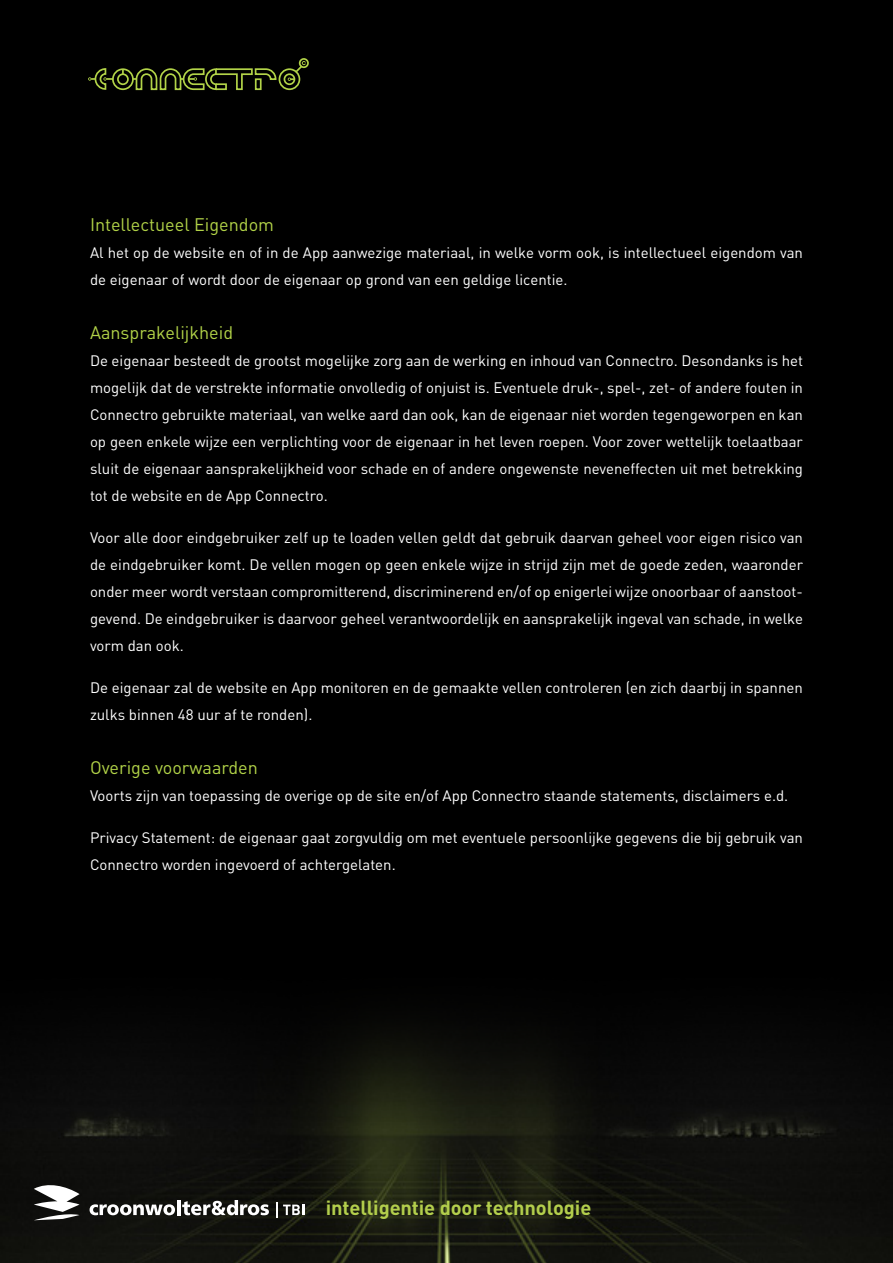
<style>
.page{position:relative;width:893px;height:1263px;background:#000}
.page>*{position:absolute;margin:0;border:0;box-sizing:border-box;transform-origin:0 0}
.t1{font:700 20.1px "DIN Pro";letter-spacing:-.005em;color:#b3ce4c}
.t2{font:18px "DIN Pro";color:#b2d348}
.t3{font:15px/27px "DIN Pro";color:#fff}
</style>
<div class="page">
<img style="left:0;top:1028px;width:893px;height:235px">
<div style="left:299px;top:58px;width:10px;height:10px;border:2px solid #b2d348;border-radius:50%"></div>
<svg style="left:88px;top:61px;width:218px;height:30px"></svg>
<svg style="left:276px;top:1202px;width:1px;height:15px"></svg>
<svg style="left:283px;top:1204px;width:22px;height:11px"></svg>
<svg style="left:34px;top:1181px;width:46px;height:39px"></svg>
<hr style="left:177px;top:1200px;width:4px;height:15px;background:#fff">
<svg style="left:182px;top:1200px;width:87px;height:15px"></svg>
<svg style="left:90px;top:1204px;width:85px;height:11px"></svg>
<p class="t2" style="left:90px;top:213px;width:186px">Intellectueel Eigendom</p>
<p class="t3" style="left:90px;top:239px;width:714px">Al het op de website en of in de App aanwezige materiaal, in welke vorm ook, is intellectueel eigendom van de eigenaar of wordt door de eigenaar op grond van een geldige licentie.</p>
<p class="t2" style="left:90px;top:321px;width:145px">Aansprakelijkheid</p>
<p class="t3" style="left:90px;top:347px;width:714px;text-align:justify">De eigenaar besteedt de grootst mogelijke zorg aan de werking en inhoud van Connectro. Desondanks is het mogelijk dat de verstrekte informatie onvolledig of onjuist is. Eventuele druk-, spel-, zet- of andere fouten in Connectro gebruikte materiaal, van welke aard dan ook, kan de eigenaar niet worden tegengeworpen en kan op geen enkele wijze een verplichting voor de eigenaar in het leven roepen. Voor zover wettelijk toelaatbaar sluit de eigenaar aansprakelijkheid voor schade en of andere ongewenste neveneffecten uit met betrekking tot de website en de App Connectro.</p>
<p class="t3" style="left:90px;top:524px;width:714px;text-align:justify">Voor alle door eindgebruiker zelf up te loaden vellen geldt dat gebruik daarvan geheel voor eigen risico van de eindgebruiker komt. De vellen mogen op geen enkele wijze in strijd zijn met de goede zeden, waaronder onder meer wordt verstaan compromitterend, discriminerend en/of op enigerlei wijze onoorbaar of aanstoot&shy;gevend. De eindgebruiker is daarvoor geheel verantwoordelijk en aansprakelijk ingeval van schade, in welke vorm dan ook.</p>
<p class="t3" style="left:90px;top:674px;width:714px">De eigenaar zal de website en App monitoren en de gemaakte vellen controleren (en zich daarbij in spannen zulks binnen 48 uur af te ronden).</p>
<p class="t2" style="left:90px;top:756px;width:169px">Overige voorwaarden</p>
<p class="t3" style="left:90px;top:782px;width:700px">Voorts zijn van toepassing de overige op de site en/of App Connectro staande statements, disclaimers e.d.</p>
<p class="t3" style="left:90px;top:824px;width:714px">Privacy Statement: de eigenaar gaat zorgvuldig om met eventuele persoonlijke gegevens die bij gebruik van<br>Connectro worden ingevoerd of achtergelaten.</p>
<h1 class="t1" style="left:326px;top:1194px;width:267px">intelligentie door technologie</h1>
</div>
